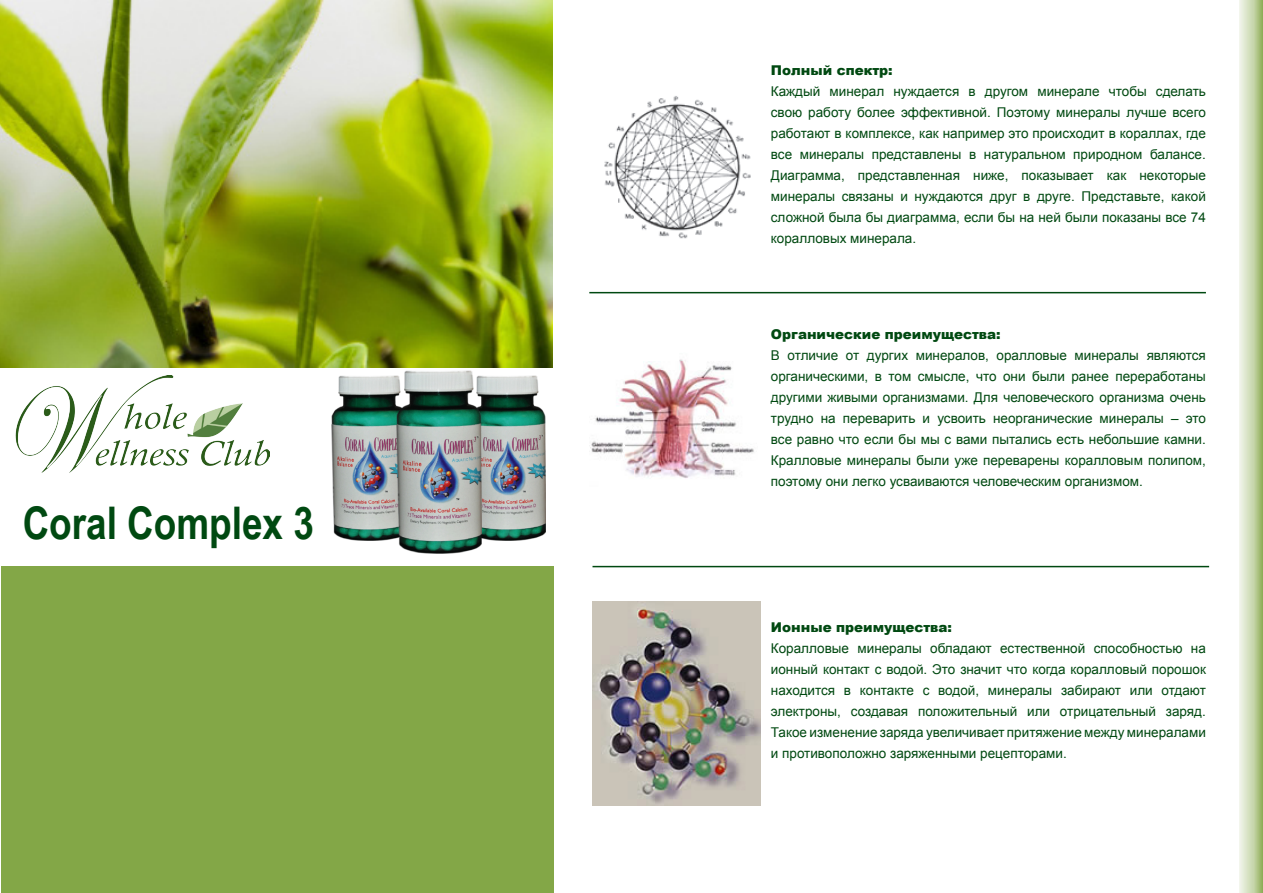
<style>
.page{position:relative;width:1263px;height:893px;background:#fff}
.page>*{position:absolute;margin:0;border:0;box-sizing:border-box;transform-origin:0 0}
.t1{font:700 45px "Arial Narrow";color:#004911}
.t2{font:13.5px/21px "Arial";color:#004911;text-align:justify}
.t3{font:900 13.5px "Arial";color:#004911}
</style>
<div class="page">
<img style="left:1239px;top:0;width:24px;height:892px">
<img style="left:604px;top:96px;width:147px;height:143px">
<img style="left:590px;top:359px;width:164px;height:120px">
<hr style="left:589px;top:292px;width:617px;height:1px;background:#004911">
<img style="left:592px;top:602px;width:169px;height:204px">
<hr style="left:592px;top:566px;width:617px;height:1px;background:#004911">
<img style="left:0;top:0;width:552px;height:367px">
<div style="left:1px;top:566px;width:553px;height:327px;background:#83a747"></div>
<img style="left:15px;top:376px;width:254px;height:97px">
<img style="left:331px;top:375px;width:66px;height:166px">
<img style="left:481px;top:375px;width:64px;height:166px">
<img style="left:397px;top:370px;width:84px;height:184px">
<p class="t1" style="left:23px;top:489px;width:293px">Coral Complex 3</p>
<p class="t3" style="left:771px;top:60px;width:123px">Полный спектр:</p>
<p class="t2" style="left:771px;top:81px;width:436px">Каждый минерал нуждается в другом минерале чтобы сделать свою работу более эффективной. Поэтому минералы лучше всего работают в комплексе, как например это происходит в кораллах, где все минералы представлены в натуральном природном балансе.<br>Диаграмма, представленная ниже, показывает как некоторые минералы связаны и нуждаются друг в друге. Представьте, какой сложной была бы диаграмма, если бы на ней были показаны все 74 коралловых минерала.</p>
<p class="t3" style="left:771px;top:324px;width:231px">Органические преимущества:</p>
<p class="t2" style="left:771px;top:344px;width:437px">В отличие от дургих минералов, оралловые минералы являются органическими, в том смысле, что они были ранее переработаны другими живыми организмами. Для человеческого организма очень трудно на переварить и усвоить неорганические минералы – это все равно что если бы мы с вами пытались есть небольшие камни.<br>Кралловые минералы были уже переварены коралловым полипом, поэтому они легко усваиваются человеческим организмом.</p>
<p class="t3" style="left:771px;top:618px;width:183px">Ионные преимущества:</p>
<p class="t2" style="left:771px;top:638px;width:436px">Коралловые минералы обладают естественной способностью на ионный контакт с водой. Это значит что когда коралловый порошок находится в контакте с водой, минералы забирают или отдают электроны, создавая положительный или отрицательный заряд.<br>Такое изменение заряда увеличивает притяжение между минералами и противоположно заряженными рецепторами.</p>
</div>
